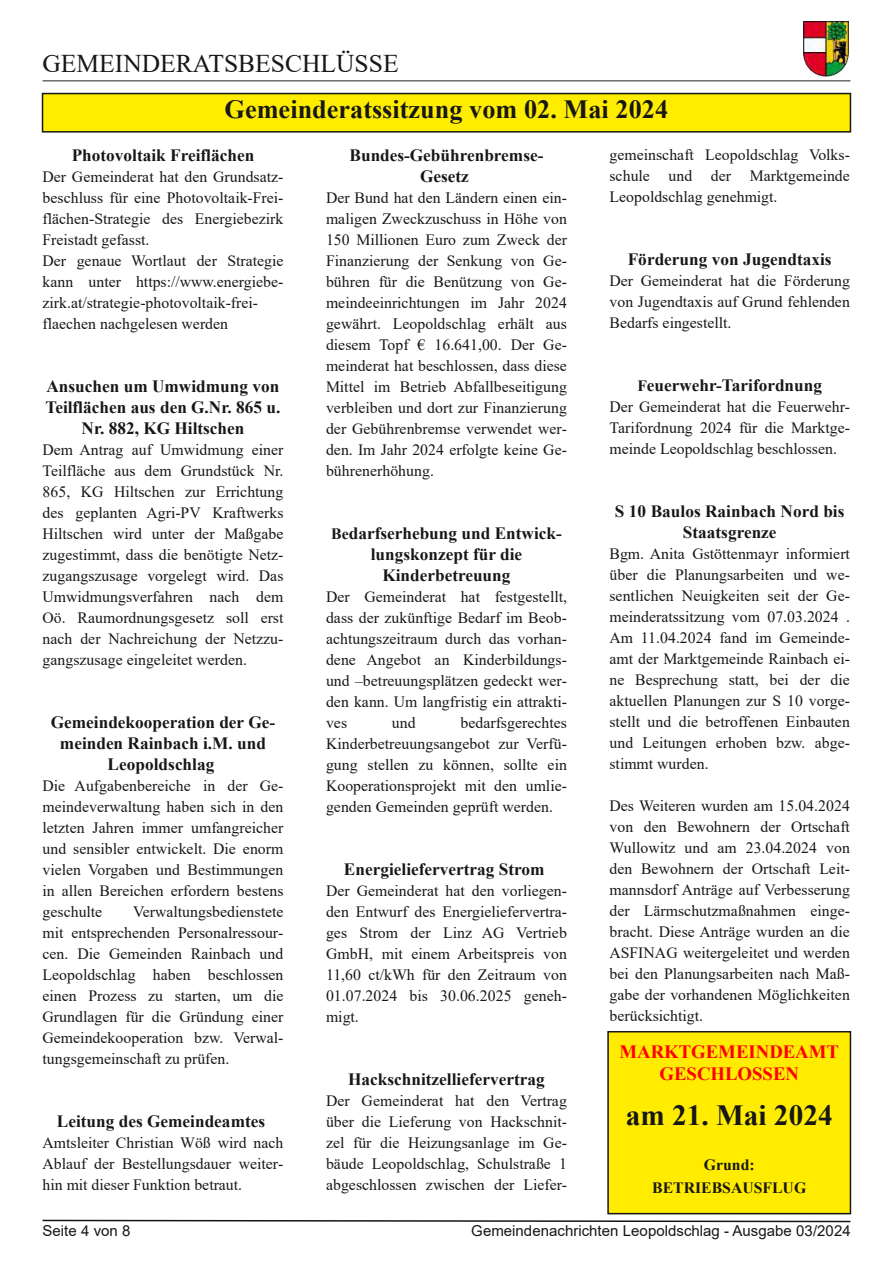
<style>
.page{position:relative;width:893px;height:1263px;background:#fff}
.page>*{position:absolute;margin:0;border:0;box-sizing:border-box;transform-origin:0 0}
.t1{font:700 29.25px "Times New Roman";letter-spacing:.005em;color:#171715}
.t2{font:700 26.25px "Times New Roman";letter-spacing:.005em;color:#171715}
.t3{font:25.5px "Times New Roman";color:#171715}
.t4{font:700 18.75px/22.5px "Times New Roman";color:#f00;text-align:center}
.t5{font:700 17.25px/21px "Times New Roman";color:#171715;text-align:center}
.t6{font:15.75px/21px "Times New Roman";letter-spacing:.005em;color:#171715;text-align:justify}
.t7{font:700 15.75px/22.5px "Times New Roman";color:#171715;text-align:center}
.t8{font:15px "Arial";letter-spacing:.005em;color:#171715}
.s1{font-size:15.75px}
</style>
<div class="page">
<img style="left:804px;top:21px;width:44px;height:56px">
<hr style="left:43px;top:80px;width:807px;height:2px;background:#6d6e6f">
<svg style="left:42px;top:1219px;width:809px;height:4px"></svg>
<div style="left:43px;top:94px;width:807px;height:38px;background:#ffed00"></div>
<div style="left:42px;top:93px;width:809px;height:40px;border:2px solid #171715"></div>
<div style="left:608px;top:1032px;width:242px;height:181px;background:#ffec00"></div>
<div style="left:607px;top:1031px;width:244px;height:183px;border:2px solid #171715"></div>
<h3 class="t3" style="left:43px;top:50px;width:358px">GEMEINDERATSBESCHLÜSSE</h3>
<h2 class="t2" style="left:225px;top:95px;width:445px">Gemeinderatssitzung vom 02. Mai 2024</h2>
<p class="t5" style="left:72px;top:144px;width:184px">Photovoltaik Freiflächen</p>
<p class="t6" style="left:43px;top:166px;width:242px;text-align:left">Der Gemeinderat hat den Grundsatz‐ beschluss für eine Photovoltaik-Frei‐ flächen-Strategie des Energiebezirk Freistadt gefasst.<br>Der genaue Wortlaut der Strategie kann unter https://www.energiebe‐ zirk.at/strategie-photovoltaik-frei‐ flaechen nachgelesen werden</p>
<p class="t5" style="left:349px;top:144px;width:195px">Bundes-Gebührenbremse-<br>Gesetz</p>
<p class="t6" style="left:326px;top:187px;width:242px">Der Bund hat den Ländern einen ein‐ maligen Zweckzuschuss in Höhe von 150 Millionen Euro zum Zweck der Finanzierung der Senkung von Ge‐ bühren für die Benützung von Ge‐ meindeeinrichtungen im Jahr 2024 gewährt. Leopoldschlag erhält aus diesem Topf € 16.641,00. Der Ge‐ meinderat hat beschlossen, dass diese Mittel im Betrieb Abfallbeseitigung verbleiben und dort zur Finanzierung der Gebührenbremse verwendet wer‐ den. Im Jahr 2024 erfolgte keine Ge‐ bührenerhöhung.</p>
<p class="t6" style="left:609px;top:144px;width:242px">gemeinschaft Leopoldschlag Volks‐ schule und der Marktgemeinde Leopoldschlag genehmigt.</p>
<p class="t5" style="left:628px;top:248px;width:205px">Förderung von Jugendtaxis</p>
<p class="t6" style="left:609px;top:270px;width:242px">Der Gemeinderat hat die Förderung von Jugendtaxis auf Grund fehlenden Bedarfs eingestellt.</p>
<p class="t5" style="left:637px;top:374px;width:186px"><span class="s1">F</span>euerwehr-Tarifordnung</p>
<p class="t6" style="left:609px;top:396px;width:242px">Der Gemeinderat hat die Feuerwehr-Tarifordnung 2024 für die Marktge‐ meinde Leopoldschlag beschlossen.</p>
<p class="t5" style="left:45px;top:375px;width:237px">Ansuchen um Umwidmung von<br>Teilflächen aus den G.Nr. 865 u.<br>Nr. 882, KG Hiltschen</p>
<p class="t6" style="left:43px;top:439px;width:242px">Dem Antrag auf Umwidmung einer Teilfläche aus dem Grundstück Nr.<br>865, KG Hiltschen zur Errichtung des geplanten Agri-PV Kraftwerks Hiltschen wird unter der Maßgabe zugestimmt, dass die benötigte Netz‐ zugangszusage vorgelegt wird. Das Umwidmungsverfahren nach dem Oö. Raumordnungsgesetz soll erst nach der Nachreichung der Netzzu‐ gangszusage eingeleitet werden.</p>
<p class="t5" style="left:615px;top:500px;width:231px">S 10 Baulos Rainbach Nord bis<br>Staatsgrenze</p>
<p class="t6" style="left:609px;top:543px;width:242px">Bgm. Anita Gstöttenmayr informiert über die Planungsarbeiten und we‐ sentlichen Neuigkeiten seit der Ge‐ meinderatssitzung vom 07.03.2024 .<br>Am 11.04.2024 fand im Gemeinde‐ amt der Marktgemeinde Rainbach ei‐ ne Besprechung statt, bei der die aktuellen Planungen zur S 10 vorge‐ stellt und die betroffenen Einbauten und Leitungen erhoben bzw. abge‐ stimmt wurden.</p>
<p class="t6" style="left:609px;top:795px;width:242px">Des Weiteren wurden am 15.04.2024 von den Bewohnern der Ortschaft Wullowitz und am 23.04.2024 von den Bewohnern der Ortschaft Leit‐ mannsdorf Anträge auf Verbesserung der Lärmschutzmaßnahmen einge‐ bracht. Diese Anträge wurden an die ASFINAG weitergeleitet und werden bei den Planungsarbeiten nach Maß‐ gabe der vorhandenen Möglichkeiten berücksichtigt.</p>
<p class="t4" style="left:620px;top:1040px;width:221px">MARKTGEMEINDEAMT<br>GESCHLOSSEN</p>
<h1 class="t1" style="left:626px;top:1099px;width:208px">am 21. Mai 2024</h1>
<p class="t7" style="left:652px;top:1154px;width:155px">Grund:<br>BETRIEBSAUSFLUG</p>
<p class="t5" style="left:331px;top:522px;width:232px"><span class="s1">Be</span>darfserhebung und Entwick‐ lungskonzept für die<br>Kinderbetreuung</p>
<p class="t6" style="left:326px;top:586px;width:242px">Der Gemeinderat hat festgestellt, dass der zukünftige Bedarf im Beob‐ achtungszeitraum durch das vorhan‐ dene Angebot an Kinderbildungs&shy;und –betreuungsplätzen gedeckt wer‐ den kann. Um langfristig ein attrakti‐ ves</p>
<p class="t5" style="left:51px;top:711px;width:226px">Gemeindekooperation der Ge‐ meinden Rainbach i.M. und<br>Leopoldschlag</p>
<p class="t6" style="left:43px;top:775px;width:242px">Die Aufgabenbereiche in der Ge‐ meindeverwaltung haben sich in den letzten Jahren immer umfangreicher und sensibler entwickelt. Die enorm vielen Vorgaben und Bestimmungen in allen Bereichen erfordern bestens geschulte</p>
<p class="t6" style="left:326px;top:712px;width:242px;text-indent:134px">bedarfsgerechtes Kinderbetreuungsangebot zur Verfü‐ gung stellen zu können, sollte ein Kooperationsprojekt mit den umlie‐ genden Gemeinden geprüft werden.</p>
<p class="t6" style="left:392px;top:712px;width:25px">und</p>
<p class="t5" style="left:344px;top:858px;width:202px">Energieliefervertrag Strom</p>
<p class="t6" style="left:326px;top:880px;width:242px">Der Gemeinderat hat den vorliegen‐ den Entwurf des Energieliefervertra‐ ges Strom der Linz AG Vertrieb GmbH, mit einem Arbeitspreis von 11,60 ct/kWh für den Zeitraum von 01.07.2024 bis 30.06.2025 geneh‐ migt.</p>
<p class="t6" style="left:43px;top:901px;width:242px;text-indent:91px">Verwaltungsbedienstete mit entsprechenden Personalressour‐ cen. Die Gemeinden Rainbach und Leopoldschlag haben beschlossen einen Prozess zu starten, um die Grundlagen für die Gründung einer Gemeindekooperation bzw. Verwal‐ tungsgemeinschaft zu prüfen.</p>
<p class="t5" style="left:348px;top:1068px;width:198px">Hackschnitzelliefervertrag</p>
<p class="t6" style="left:326px;top:1090px;width:242px">Der Gemeinderat hat den Vertrag über die Lieferung von Hackschnit‐ zel für die Heizungsanlage im Ge‐ bäude Leopoldschlag, Schulstraße 1 abgeschlossen zwischen der Liefer‐</p>
<p class="t5" style="left:57px;top:1110px;width:210px">Leitung des Gemeindeamtes</p>
<p class="t6" style="left:43px;top:1132px;width:242px">Amtsleiter Christian Wöß wird nach Ablauf der Bestellungsdauer weiter‐ hin mit dieser Funktion betraut.</p>
<p class="t8" style="left:43px;top:1222px;width:89px">Seite 4 von 8</p>
<p class="t8" style="left:471px;top:1222px;width:381px">Gemeindenachrichten Leopoldschlag - Ausgabe 03/2024</p>
</div>
